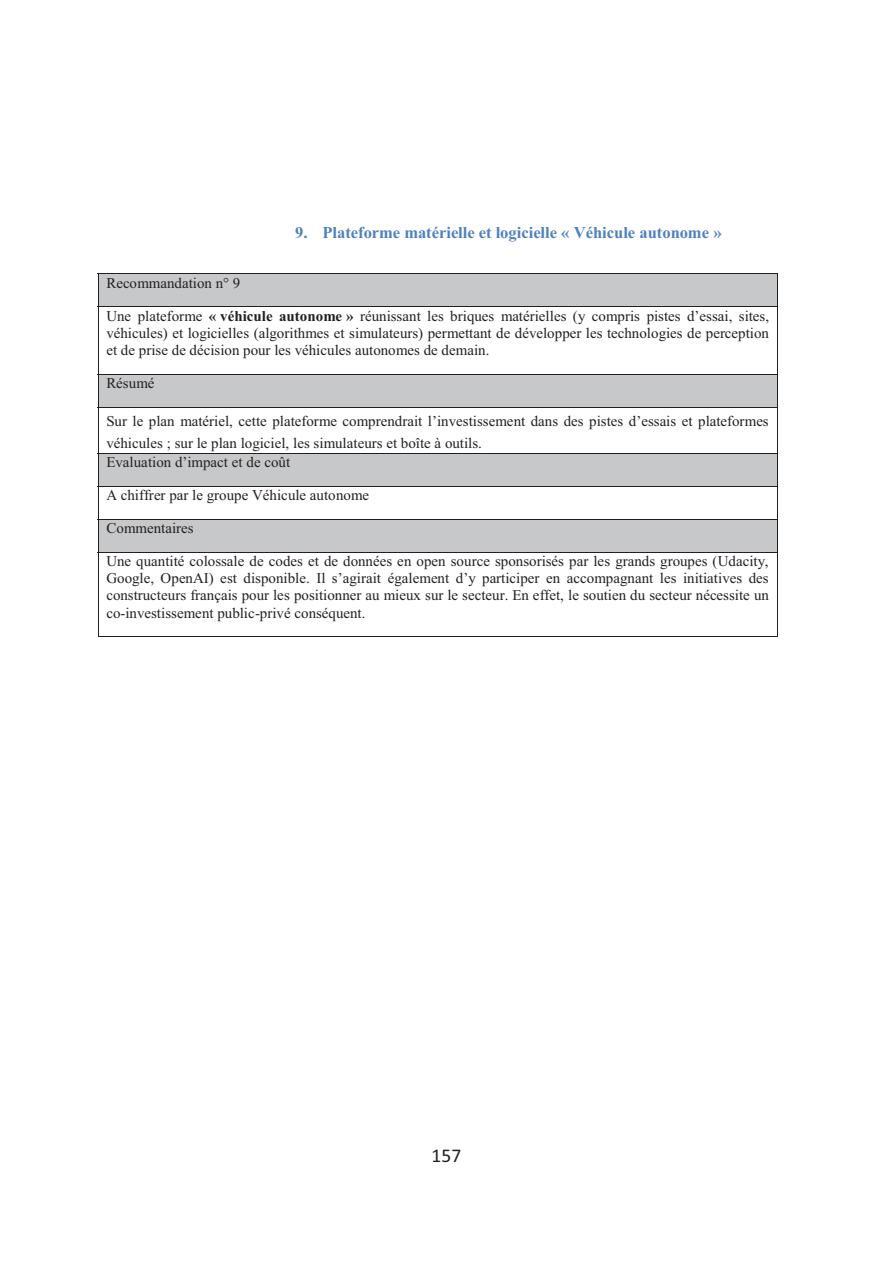
<style>
.page{position:relative;width:893px;height:1263px;background:#fff}
.page>*{position:absolute;margin:0;border:0;box-sizing:border-box;transform-origin:0 0}
.t1{font:19.5px "Calibri";color:#231f20}
.t2{font:700 16.5px "Times New Roman";color:#4e81be}
.t3{font:15px/17.4px "Times New Roman";color:#231f20}
.t4{font:15px/32.8px "Times New Roman";color:#231f20}
.s1{font-style:inherit}
.s2{font-weight:700}
</style>
<div class="page">
<div style="left:99px;top:274px;width:678px;height:32px;background:#c6c8ca"></div>
<hr style="left:98px;top:273px;width:680px;height:1px;background:#231f20">
<hr style="left:98px;top:274px;width:1px;height:32px;background:#231f20">
<hr style="left:777px;top:274px;width:1px;height:32px;background:#231f20">
<hr style="left:98px;top:306px;width:680px;height:1px;background:#231f20">
<hr style="left:98px;top:307px;width:1px;height:67px;background:#231f20">
<hr style="left:777px;top:307px;width:1px;height:67px;background:#231f20">
<div style="left:99px;top:375px;width:678px;height:32px;background:#c6c8ca"></div>
<hr style="left:98px;top:374px;width:680px;height:1px;background:#231f20">
<hr style="left:98px;top:375px;width:1px;height:32px;background:#231f20">
<hr style="left:777px;top:375px;width:1px;height:32px;background:#231f20">
<hr style="left:98px;top:407px;width:680px;height:1px;background:#231f20">
<hr style="left:98px;top:408px;width:1px;height:45px;background:#231f20">
<hr style="left:777px;top:408px;width:1px;height:45px;background:#231f20">
<div style="left:99px;top:453px;width:678px;height:33px;background:#c6c8ca"></div>
<hr style="left:98px;top:453px;width:680px;height:1px;background:#231f20">
<hr style="left:98px;top:453px;width:1px;height:33px;background:#231f20">
<hr style="left:777px;top:453px;width:1px;height:33px;background:#231f20">
<hr style="left:98px;top:486px;width:680px;height:1px;background:#231f20">
<hr style="left:98px;top:486px;width:1px;height:33px;background:#231f20">
<hr style="left:777px;top:486px;width:1px;height:33px;background:#231f20">
<div style="left:99px;top:519px;width:678px;height:33px;background:#c6c8ca"></div>
<hr style="left:98px;top:519px;width:680px;height:1px;background:#231f20">
<hr style="left:98px;top:519px;width:1px;height:33px;background:#231f20">
<hr style="left:777px;top:519px;width:1px;height:33px;background:#231f20">
<hr style="left:98px;top:552px;width:680px;height:1px;background:#231f20">
<hr style="left:98px;top:552px;width:1px;height:85px;background:#231f20">
<hr style="left:98px;top:636px;width:679px;height:1px;background:#231f20">
<hr style="left:777px;top:552px;width:1px;height:85px;background:#231f20">
<p class="t2" style="left:295px;top:227px;width:428px">9. Plateforme matérielle et logicielle « Véhicule autonome »</p>
<p class="t4" style="left:106px;top:268px;width:664px"><span class="s1">Recommandation n° 9<br>Une plateforme</span> <span class="s2">« véhicule autonome »</span> réunissant les briques matérielles (y compris pistes d’essai, sites,</p>
<p class="t3" style="left:106px;top:326px;width:664px">véhicules) et logicielles (algorithmes et simulateurs) permettant de développer les technologies de perception et de prise de décision pour les véhicules autonomes de demain.</p>
<p class="t3" style="left:106px;top:376px;width:49px">Résumé</p>
<p class="t4" style="left:106px;top:411px;width:664px;line-height:22.5px"><span class="s1">Su</span>r le plan matériel, cette plateforme comprendrait l’investissement dans des pistes d’essais et plateformes <span class="s1">véhicules ; sur le plan logiciel, les simulateurs et boîte à outils.</span></p>
<p class="t4" style="left:106px;top:447px;width:185px">Evaluation d’impact et de coût</p>
<p class="t3" style="left:106px;top:488px;width:264px">A chiffrer par le groupe Véhicule autonome</p>
<p class="t3" style="left:106px;top:513px;width:664px;line-height:32.7px">Commentaires<br>Une quantité colossale de codes et de données en open source sponsorisés par les grands groupes (Udacity,</p>
<p class="t4" style="left:106px;top:563px;width:664px">Google, OpenAI) est disponible. Il s’agirait également d’y participer en accompagnant les initiatives des</p>
<p class="t3" style="left:106px;top:588px;width:664px">constructeurs français pour les positionner au mieux sur le secteur. En effet, le soutien du secteur nécessite un co-investissement public-privé conséquent.</p>
<h1 class="t1" style="left:431px;top:1148px;width:31px">157</h1>
</div>
